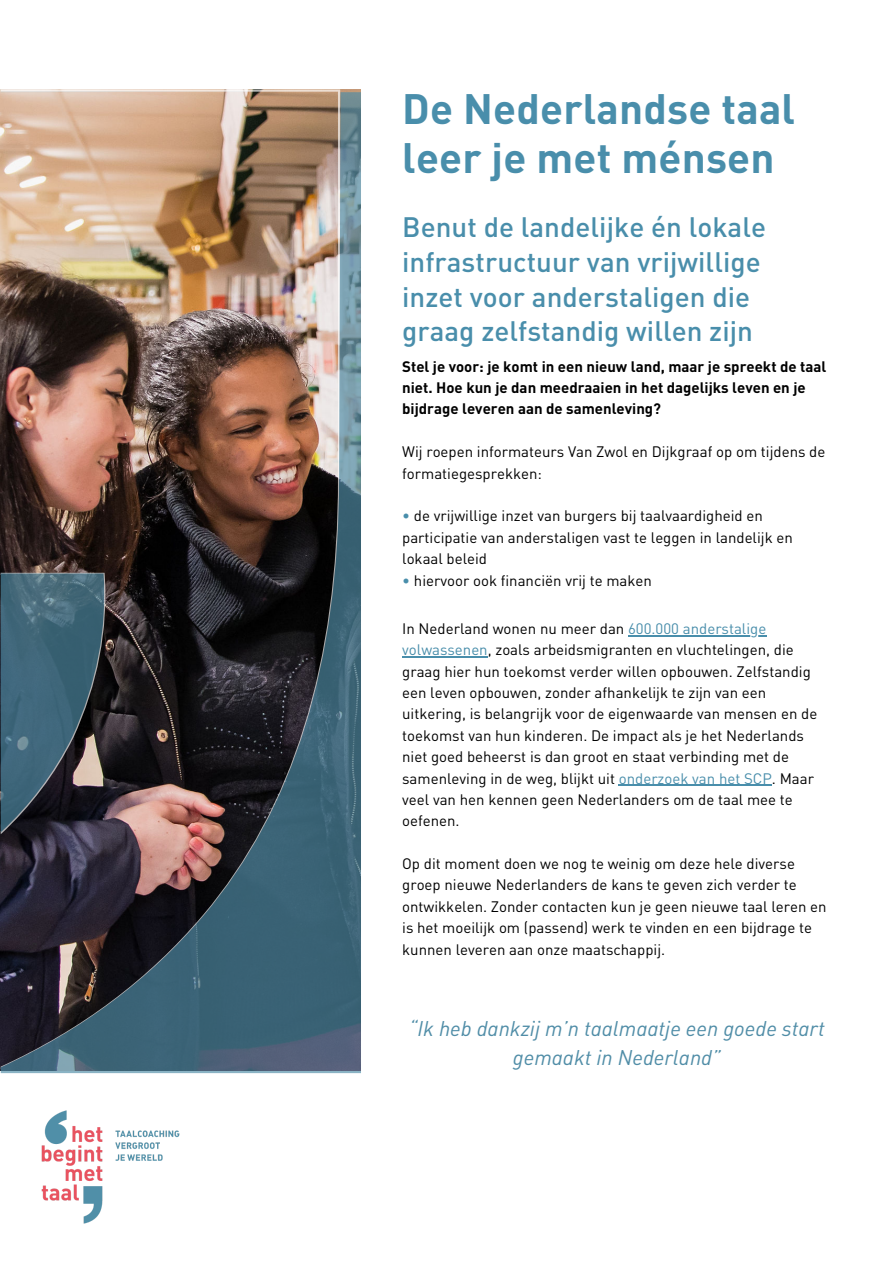
<style>
.page{position:relative;width:894px;height:1264px;background:#fff}
.page>*{position:absolute;margin:0;border:0;box-sizing:border-box;transform-origin:0 0}
.t1{font:700 42px/49.5px "DIN Pro";letter-spacing:.005em;color:#498eab}
.t2{font:500 27.75px/34.8px "DIN Pro";color:#498eab}
.t3{font:21px/29.2px "DIN Regular Italic Alt";color:#508da7;text-align:center}
.t4{font:15px/21.3px "DIN Pro";color:#000}
.t5{font:700 15px/21.3px "DIN Pro";color:#000}
.s1{color:#498eab}
</style>
<div class="page">
<img style="left:1px;top:92px;width:360px;height:981px">
<hr style="left:628px;top:635px;width:138px;height:1px;background:#498eab">
<hr style="left:402px;top:656px;width:85px;height:1px;background:#498eab">
<hr style="left:618px;top:784px;width:153px;height:1px;background:#498eab">
<img style="left:41px;top:1110px;width:139px;height:114px">
<p class="t1" style="left:402px;top:82px;width:394px">De Nederlandse taal leer je met ménsen</p>
<p class="t2" style="left:402px;top:208px;width:365px">Benut de landelijke én lokale infrastructuur van vrijwillige inzet voor anderstaligen die graag zelfstandig willen zijn</p>
<h1 class="t5" style="left:402px;top:355px;width:425px">Stel je voor: je komt in een nieuw land, maar je spreekt de taal niet. Hoe kun je dan meedraaien in het dagelijks leven en je bijdrage leveren aan de samenleving?</h1>
<h2 class="t4" style="left:402px;top:440px;width:424px">Wij roepen informateurs Van Zwol en Dijkgraaf op om tijdens de formatiegesprekken:</h2>
<h4 class="t4" style="left:402px;top:504px;width:392px"><span class="s1">•</span> de vrijwillige inzet van burgers bij taalvaardigheid en participatie van anderstaligen vast te leggen in landelijk en lokaal beleid</h4>
<p class="t4" style="left:402px;top:569px;width:251px"><span class="s1">•</span> hiervoor ook financiën vrij te maken</p>
<p class="t4" style="left:402px;top:617px;width:365px">In Nederland wonen nu meer dan <span class="s1">600.000 anderstalige</span></p>
<p class="t4" style="left:402px;top:638px;width:416px"><span class="s1">volwassenen</span>, zoals arbeidsmigranten en vluchtelingen, die graag hier hun toekomst verder willen opbouwen. Zelfstandig een leven opbouwen, zonder afhankelijk te zijn van een uitkering, is belangrijk voor de eigenwaarde van mensen en de toekomst van hun kinderen. De impact als je het Nederlands niet goed beheerst is dan groot en staat verbinding met de samenleving in de weg, blijkt uit <span class="s1">onderzoek van het SCP</span>. Maar veel van hen kennen geen Nederlanders om de taal mee te oefenen.</p>
<p class="t4" style="left:402px;top:852px;width:394px">Op dit moment doen we nog te weinig om deze hele diverse</p>
<p class="t4" style="left:402px;top:873px;width:426px">groep nieuwe Nederlanders de kans te geven zich verder te ontwikkelen. Zonder contacten kun je geen nieuwe taal leren en is het moeilijk om (passend) werk te vinden en een bijdrage te kunnen leveren aan onze maatschappij.</p>
<p class="t3" style="left:409px;top:1012px;width:417px">“Ik heb dankzij m’n taalmaatje een goede start gemaakt in Nederland”</p>
</div>
